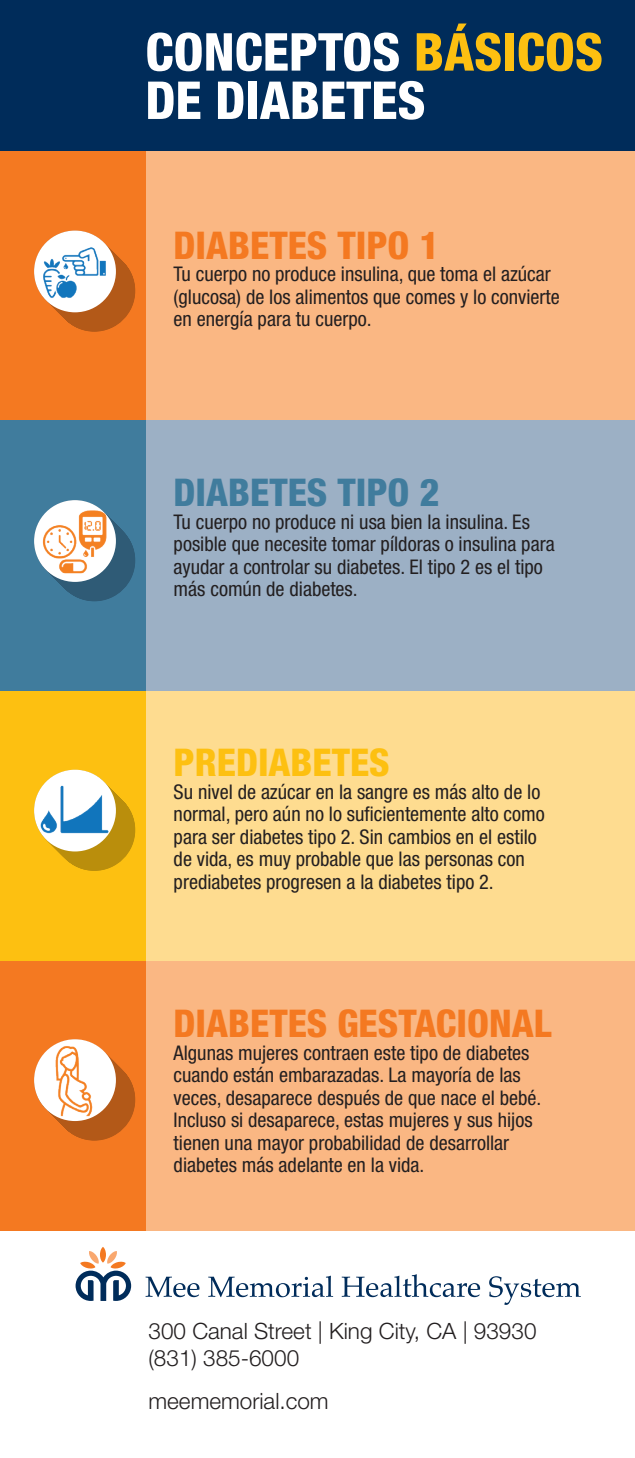
<style>
.page{position:relative;width:635px;height:1458px;background:#fff}
.page>*{position:absolute;margin:0;border:0;box-sizing:border-box;transform-origin:0 0}
.t1{font:800 condensed 52.43px/48.4px "Helvetica Neue LT Std";color:#fff}
.t2{font:800 condensed 38.25px "Helvetica Neue LT Std";color:#f47921}
.t3{font:800 condensed 38.25px "Helvetica Neue LT Std";color:#407c9d}
.t4{font:800 condensed 38.25px "Helvetica Neue LT Std";color:#fdc011}
.t5{font:300 22.5px/27px "Helvetica Neue LT Std";color:#231f20}
.t6{font:condensed 20.25px/22.5px "Helvetica Neue LT Std";color:#231f20}
.s1{color:#fdc011}
</style>
<div class="page">
<div style="left:0;top:151px;width:634px;height:270px;background:#fab783"></div>
<div style="left:0;top:421px;width:634px;height:270px;background:#9cb0c5"></div>
<div style="left:0;top:691px;width:634px;height:270px;background:#fedc90"></div>
<div style="left:0;top:961px;width:634px;height:270px;background:#fab783"></div>
<div style="left:0;top:0;width:634px;height:151px;background:#002c5a"></div>
<div style="left:0;top:151px;width:145px;height:270px;background:#f47921"></div>
<div style="left:0;top:421px;width:145px;height:270px;background:#407c9d"></div>
<div style="left:0;top:691px;width:145px;height:270px;background:#fdc011"></div>
<div style="left:0;top:961px;width:145px;height:270px;background:#f47921"></div>
<svg style="left:100px;top:1247px;width:6px;height:16px"></svg>
<svg style="left:76px;top:1251px;width:55px;height:50px"></svg>
<svg style="left:145px;top:1277px;width:54px;height:20px"></svg>
<svg style="left:208px;top:1276px;width:125px;height:21px"></svg>
<svg style="left:341px;top:1274px;width:139px;height:23px"></svg>
<svg style="left:489px;top:1276px;width:91px;height:29px"></svg>
<div style="left:54px;top:250px;width:81px;height:82px;background:#b35918;border-radius:50%"></div>
<div style="left:54px;top:520px;width:81px;height:81px;background:#2f5b76;border-radius:50%"></div>
<div style="left:54px;top:789px;width:81px;height:82px;background:#ba8e0c;border-radius:50%"></div>
<div style="left:54px;top:1059px;width:81px;height:82px;background:#b35918;border-radius:50%"></div>
<img style="left:34px;top:231px;width:82px;height:81px;border-radius:41px">
<img style="left:34px;top:500px;width:82px;height:82px;border-radius:41px">
<img style="left:34px;top:770px;width:82px;height:81px;border-radius:41px">
<img style="left:34px;top:1039px;width:82px;height:82px;border-radius:41px">
<h1 class="t1" style="left:145px;top:27px;width:459px">CONCEPTOS <span class="s1">BÁSICOS<br></span>DE DIABETES</h1>
<h2 class="t2" style="left:173px;top:221px;width:267px">DIABETES TIPO 1</h2>
<p class="t6" style="left:173px;top:263px;width:387px">Tu cuerpo no produce insulina, que toma el azúcar (glucosa) de los alimentos que comes y lo convierte en energía para tu cuerpo.</p>
<h2 class="t3" style="left:173px;top:469px;width:267px">DIABETES TIPO 2</h2>
<p class="t6" style="left:173px;top:510px;width:382px">Tu cuerpo no produce ni usa bien la insulina. Es posible que necesite tomar píldoras o insulina para ayudar a controlar su diabetes. El tipo 2 es el tipo más común de diabetes.</p>
<h2 class="t4" style="left:173px;top:739px;width:217px">PREDIABETES</h2>
<p class="t6" style="left:173px;top:780px;width:372px">Su nivel de azúcar en la sangre es más alto de lo normal, pero aún no lo suficientemente alto como para ser diabetes tipo 2. Sin cambios en el estilo de vida, es muy probable que las personas con prediabetes progresen a la diabetes tipo 2.</p>
<h2 class="t2" style="left:173px;top:1000px;width:379px">DIABETES GESTACIONAL</h2>
<p class="t6" style="left:173px;top:1041px;width:369px">Algunas mujeres contraen este tipo de diabetes cuando están embarazadas. La mayoría de las veces, desaparece después de que nace el bebé.<br>Incluso si desaparece, estas mujeres y sus hijos tienen una mayor probabilidad de desarrollar diabetes más adelante en la vida.</p>
<p class="t5" style="left:148px;top:1317px;width:389px">300 Canal Street | King City, CA | 93930 (831) 385-6000</p>
<p class="t5" style="left:148px;top:1387px;width:182px">meememorial.com</p>
</div>
